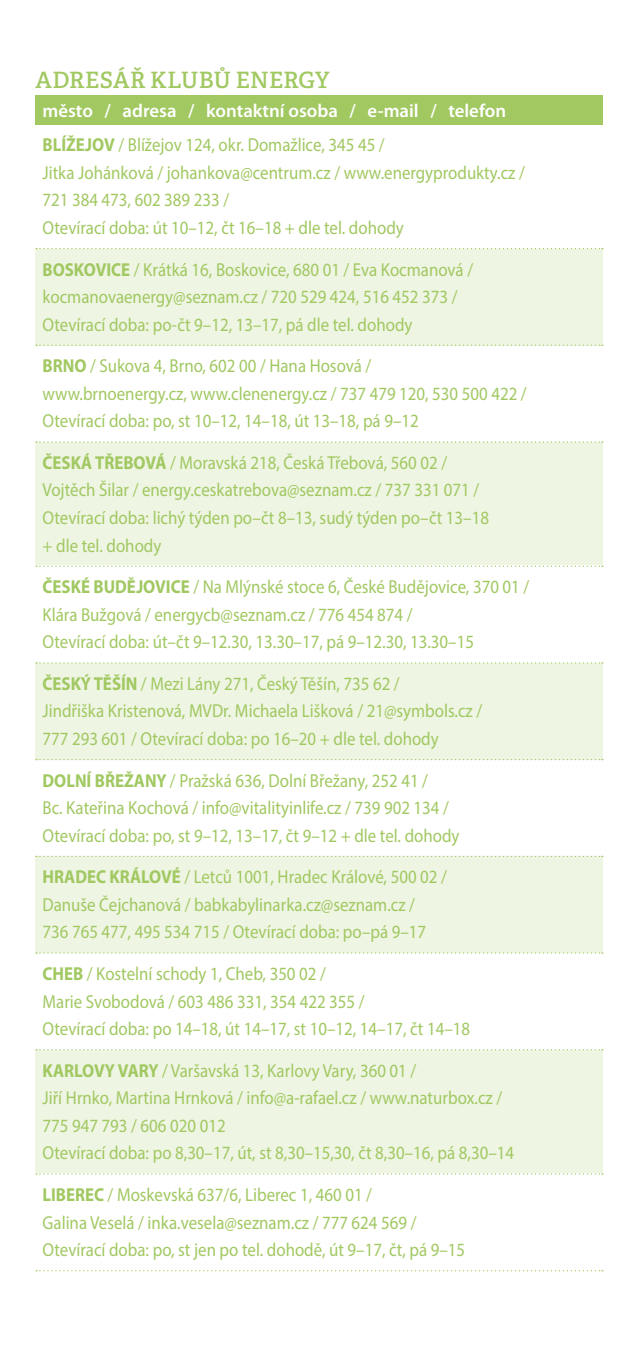
<style>
.page{position:relative;width:638px;height:1347px;background:#fff}
.page>*{position:absolute;margin:0;border:0;box-sizing:border-box;transform-origin:0 0}
.t1{font:600 22.5px "Adelle";letter-spacing:.005em;color:#a1c861}
.t2{font:18.75px/27.5px "Myriad Pro";color:#a1c861;scale:.9 1}
.t3{font:600 18.75px/34.5px "Myriad Pro";color:#fff}
.s1{font-weight:700;color:#a1c861}
.s2{font-weight:400;color:#a1c861}
.s3{font-weight:700}
</style>
<div class="page">
<div style="left:35px;top:95px;width:567px;height:30px;background:#a1c861"></div>
<div style="left:35px;top:249px;width:567px;height:96px;background:#eef5e3"></div>
<div style="left:35px;top:442px;width:567px;height:123px;background:#eef5e3"></div>
<div style="left:35px;top:663px;width:567px;height:96px;background:#eef5e3"></div>
<div style="left:35px;top:856px;width:567px;height:96px;background:#eef5e3"></div>
<div style="left:35px;top:1050px;width:567px;height:122px;background:#eef5e3"></div>
<svg style="left:36px;top:248px;width:567px;height:1px"></svg>
<svg style="left:36px;top:345px;width:567px;height:1px"></svg>
<svg style="left:36px;top:441px;width:567px;height:1px"></svg>
<svg style="left:36px;top:565px;width:567px;height:2px"></svg>
<svg style="left:36px;top:662px;width:567px;height:1px"></svg>
<svg style="left:36px;top:759px;width:567px;height:1px"></svg>
<svg style="left:36px;top:855px;width:567px;height:2px"></svg>
<svg style="left:36px;top:952px;width:567px;height:1px"></svg>
<svg style="left:36px;top:1049px;width:567px;height:1px"></svg>
<svg style="left:36px;top:1173px;width:567px;height:1px"></svg>
<svg style="left:36px;top:1270px;width:567px;height:1px"></svg>
<p class="t1" style="left:35px;top:66px;width:296px">ADRESÁŘ KLUBŮ ENERGY</p>
<p class="t3" style="left:43px;top:93px;width:465px">město / adresa / kontaktní osoba / e-mail / telefon<br><span class="s1">BLÍŽEJOV</span> <span class="s2">/ Blížejov 124, okr. Domažlice, 345 45 /</span></p>
<p class="t2" style="left:43px;top:158px;width:537px">Jitka Johánková / johankova@centrum.cz / www.energyprodukty.cz /<br>721 384 473, 602 389 233 /<br>Otevírací doba: út 10–12, čt 16–18 + dle tel. dohody</p>
<p class="t2" style="left:43px;top:255px;width:480px"><span class="s3">BOSKOVICE</span> / Krátká 16, Boskovice, 680 01 / Eva Kocmanová / kocmanovaenergy@seznam.cz / 720 529 424, 516 452 373 /<br>Otevírací doba: po-čt 9–12, 13–17, pá dle tel. dohody</p>
<p class="t2" style="left:43px;top:352px;width:539px"><span class="s3">BRNO</span> / Sukova 4, Brno, 602 00 / Hana Hosová /<br>www.brnoenergy.cz, www.clenenergy.cz / 737 479 120, 530 500 422 /<br>Otevírací doba: po, st 10–12, 14–18, út 13–18, pá 9–12</p>
<p class="t2" style="left:43px;top:448px;width:497px"><span class="s3">ČESKÁ TŘEBOVÁ</span> / Moravská 218, Česká Třebová, 560 02 / Vojtěch Šilar / energy.ceskatrebova@seznam.cz / 737 331 071 / Otevírací doba: lichý týden po–čt 8–13, sudý týden po–čt 13–18 + dle tel. dohody</p>
<p class="t2" style="left:43px;top:573px;width:542px"><span class="s3">ČESKÉ BUDĚJOVICE</span> / Na Mlýnské stoce 6, České Budějovice, 370 01 /<br>Klára Bužgová / energycb@seznam.cz / 776 454 874 /<br>Otevírací doba: út–čt 9–12.30, 13.30–17, pá 9–12.30, 13.30–15</p>
<p class="t2" style="left:43px;top:669px;width:490px"><span class="s3">ČESKÝ TĚŠÍN</span> / Mezi Lány 271, Český Těšín, 735 62 /<br>Jindřiška Kristenová, MVDr. Michaela Lišková / 21@symbols.cz /<br>777 293 601 / Otevírací doba: po 16–20 + dle tel. dohody</p>
<p class="t2" style="left:43px;top:766px;width:465px"><span class="s3">DOLNÍ BŘEŽANY</span> / Pražská 636, Dolní Břežany, 252 41 /<br>Bc. Kateřina Kochová / info@vitalityinlife.cz / 739 902 134 /<br>Otevírací doba: po, st 9–12, 13–17, čt 9–12 + dle tel. dohody</p>
<p class="t2" style="left:43px;top:863px;width:451px"><span class="s3">HRADEC KRÁLOVÉ</span> / Letců 1001, Hradec Králové, 500 02 /<br>Danuše Čejchanová / babkabylinarka.cz@seznam.cz /<br>736 765 477, 495 534 715 / Otevírací doba: po–pá 9–17</p>
<p class="t2" style="left:43px;top:959px;width:476px"><span class="s3">CHEB</span> / Kostelní schody 1, Cheb, 350 02 /<br>Marie Svobodová / 603 486 331, 354 422 355 /<br>Otevírací doba: po 14–18, út 14–17, st 10–12, 14–17, čt 14–18</p>
<p class="t2" style="left:43px;top:1056px;width:525px"><span class="s3">KARLOVY VARY</span> / Varšavská 13, Karlovy Vary, 360 01 /<br>Jiří Hrnko, Martina Hrnková / info@a-rafael.cz / www.naturbox.cz / 775 947 793 / 606 020 012<br>Otevírací doba: po 8,30–17, út, st 8,30–15,30, čt 8,30–16, pá 8,30–14</p>
<p class="t2" style="left:43px;top:1180px;width:471px"><span class="s3">LIBEREC</span> / Moskevská 637/6, Liberec 1, 460 01 /<br>Galina Veselá / inka.vesela@seznam.cz / 777 624 569 /<br>Otevírací doba: po, st jen po tel. dohodě, út 9–17, čt, pá 9–15</p>
</div>
